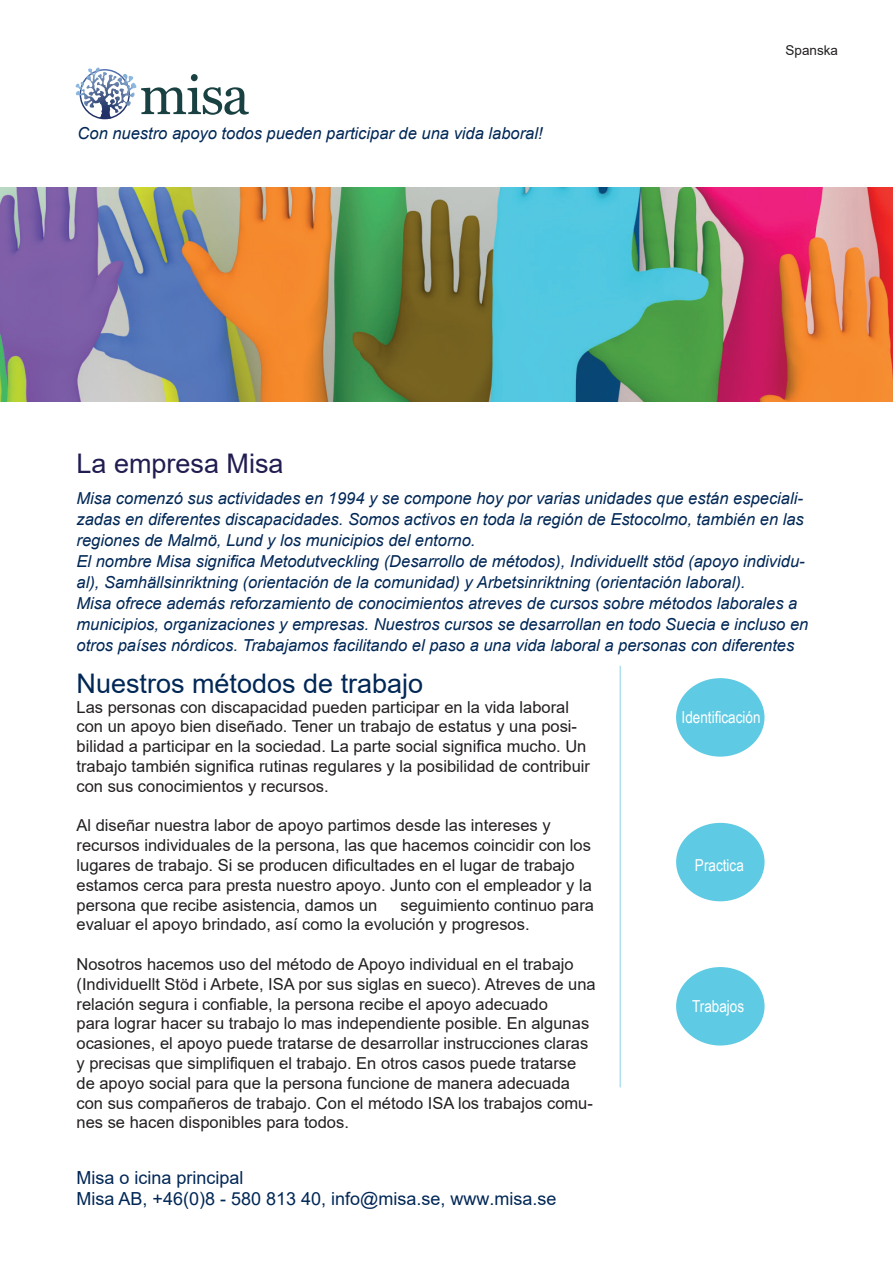
<style>
.page{position:relative;width:893px;height:1263px;background:#fff}
.page>*{position:absolute;margin:0;border:0;box-sizing:border-box;transform-origin:0 0}
.t1{font:27px "Arial";color:#002756}
.t2{font:27px "Arial";color:#211d51}
.t3{font:18px/21.6px "Arial";color:#002756}
.t4{font:16.5px/19.8px "Arial";color:#231f20}
.t5{font:italic 16.5px/21px "Arial";color:#002756}
.t6{font:16.5px "Arial Narrow";color:#fff}
.t7{font:13.5px "Arial";color:#231f20}
</style>
<div class="page">
<svg style="left:141px;top:74px;width:108px;height:41px"></svg>
<svg style="left:75px;top:68px;width:55px;height:51px"></svg>
<hr style="left:619px;top:666px;width:2px;height:421px;background:#afe0ef">
<div style="left:676px;top:678px;width:88px;height:79px;background:#5fcae3;border-radius:50%"></div>
<div style="left:676px;top:823px;width:89px;height:78px;background:#5fcae3;border-radius:50%"></div>
<div style="left:676px;top:967px;width:89px;height:78px;background:#5fcae3;border-radius:50%"></div>
<img style="left:0;top:187px;width:893px;height:214px">
<p class="t5" style="left:78px;top:123px;width:467px">Con nuestro apoyo todos pueden participar de una vida laboral!</p>
<p class="t7" style="left:786px;top:41px;width:54px">Spanska</p>
<h1 class="t2" style="left:77px;top:444px;width:209px">La empresa Misa</h1>
<p class="t5" style="left:77px;top:488px;width:733px">Misa comenzó sus actividades en 1994 y se compone hoy por varias unidades que están especiali&shy;zadas en diferentes discapacidades. Somos activos en toda la región de Estocolmo, también en las regiones de Malmö, Lund y los municipios del entorno.<br>El nombre Misa significa Metodutveckling (Desarrollo de métodos), Individuellt stöd (apoyo individu&shy;al), Samhällsinriktning (orientación de la comunidad) y Arbetsinriktning (orientación laboral).<br>Misa ofrece además reforzamiento de conocimientos atreves de cursos sobre métodos laborales a municipios, organizaciones y empresas. Nuestros cursos se desarrollan en todo Suecia e incluso en otros países nórdicos. Trabajamos facilitando el paso a una vida laboral a personas con diferentes</p>
<h1 class="t1" style="left:77px;top:665px;width:348px">Nuestros métodos de trabajo</h1>
<p class="t4" style="left:77px;top:697px;width:515px">Las personas con discapacidad pueden participar en la vida laboral con un apoyo bien diseñado. Tener un trabajo de estatus y una posi&shy;bilidad a participar en la sociedad. La parte social significa mucho. Un trabajo también significa rutinas regulares y la posibilidad de contribuir con sus conocimientos y recursos.</p>
<p class="t4" style="left:77px;top:815px;width:517px">Al diseñar nuestra labor de apoyo partimos desde las intereses y recursos individuales de la persona, las que hacemos coincidir con los lugares de trabajo. Si se producen dificultades en el lugar de trabajo estamos cerca para presta nuestro apoyo. Junto con el empleador y la persona que recibe asistencia, damos un</p>
<p class="t4" style="left:77px;top:895px;width:519px;text-indent:324px">seguimiento continuo para evaluar el apoyo brindado, así como la evolución y progresos.</p>
<p class="t4" style="left:77px;top:954px;width:521px">Nosotros hacemos uso del método de Apoyo individual en el trabajo (Individuellt Stöd i Arbete, ISA por sus siglas en sueco). Atreves de una relación segura i confiable, la persona recibe el apoyo adecuado<br>para lograr hacer su trabajo lo mas independiente posible. En algunas ocasiones, el apoyo puede tratarse de desarrollar instrucciones claras y precisas que simplifiquen el trabajo. En otros casos puede tratarse de apoyo social para que la persona funcione de manera adecuada con sus compañeros de trabajo. Con el método ISA los trabajos comu&shy;nes se hacen disponibles para todos.</p>
<p class="t3" style="left:77px;top:1166px;width:481px">Misa o icina principal<br>Misa AB, +46(0)8 - 580 813 40, info@misa.se, www.misa.se</p>
<p class="t6" style="left:682px;top:705px;width:80px">Identificación</p>
<p class="t6" style="left:695px;top:853px;width:50px">Practica</p>
<p class="t6" style="left:692px;top:994px;width:54px">Trabajos</p>
</div>
